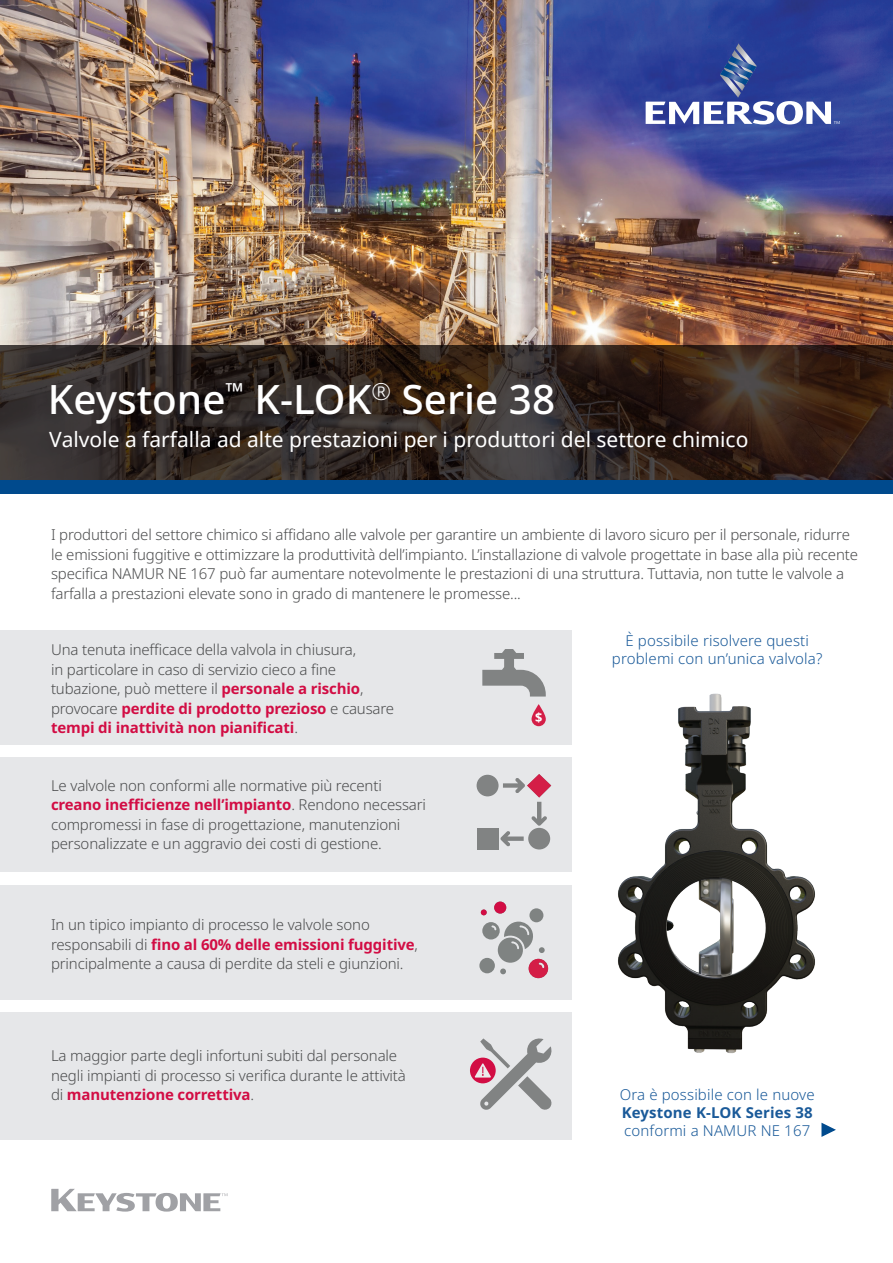
<style>
.page{position:relative;width:893px;height:1263px;background:#fff}
.page>*{position:absolute;margin:0;border:0;box-sizing:border-box;transform-origin:0 0}
.t1{font:500 40.5px "Noto Sans";color:#fff}
.t2{font:21px "Noto Sans";color:#fff}
.t3{font:300 15px/19.5px "Noto Sans";letter-spacing:-.01em;color:#4b4c4d}
.t4{font:300 15px/18px "Noto Sans";letter-spacing:.01em;color:#1a5a99;text-align:center}
.t5{font:700 15px "Noto Sans";letter-spacing:.01em;color:#1a5a99}
.t6{font:700 12.75px "Noto Sans";color:#fff}
.s1{font-weight:700;color:#d20d44}
</style>
<div class="page">
<img style="left:0;top:0;width:893px;height:345px">
<svg style="left:0;top:345px;width:893px;height:135px;background:#332721"></svg>
<div style="left:0;top:480px;width:893px;height:14px;background:#004a8d"></div>
<div style="left:0;top:630px;width:571px;height:115px;background:#e6e7e9"></div>
<div style="left:0;top:757px;width:571px;height:115px;background:#e6e7e9"></div>
<div style="left:0;top:885px;width:571px;height:115px;background:#e6e7e9"></div>
<div style="left:0;top:1012px;width:571px;height:127px;background:#e6e7e9"></div>
<svg style="left:821px;top:1122px;width:15px;height:15px"></svg>
<img style="left:618px;top:693px;width:197px;height:361px">
<svg style="left:51px;top:1189px;width:176px;height:22px"></svg>
<svg style="left:646px;top:43px;width:194px;height:81px;background:#4d5fa8"></svg>
<div style="left:529px;top:908px;width:14px;height:14px;background:#7f8382;border-radius:50%"></div>
<svg style="left:479px;top:958px;width:16px;height:15px"></svg>
<svg style="left:482px;top:922px;width:66px;height:56px"></svg>
<div style="left:494px;top:901px;width:12px;height:12px;background:#d20d44;border-radius:50%"></div>
<svg style="left:481px;top:909px;width:6px;height:6px"></svg>
<div style="left:528px;top:828px;width:22px;height:21px;background:#818383;border-radius:50%"></div>
<div style="left:477px;top:775px;width:22px;height:21px;background:#818383;border-radius:50%"></div>
<div style="left:477px;top:828px;width:22px;height:21px;background:#818383"></div>
<svg style="left:500px;top:774px;width:51px;height:72px"></svg>
<svg style="left:482px;top:649px;width:64px;height:47px"></svg>
<svg style="left:531px;top:704px;width:15px;height:22px"></svg>
<div style="left:470px;top:1057px;width:26px;height:26px;background:#d20d44;border-radius:50%"></div>
<svg style="left:475px;top:1038px;width:77px;height:72px"></svg>
<h1 class="t1" style="left:48px;top:376px;width:509px">Keystone<sup>™</sup> K-LOK<sup>®</sup> Serie 38</h1>
<h2 class="t2" style="left:49px;top:425px;width:701px">Valvole a farfalla ad alte prestazioni per i produttori del settore chimico</h2>
<p class="t3" style="left:51px;top:525px;width:809px">I produttori del settore chimico si affidano alle valvole per garantire un ambiente di lavoro sicuro per il personale, ridurre le emissioni fuggitive e ottimizzare la produttività dell’impianto. L’installazione di valvole progettate in base alla più recente specifica NAMUR NE 167 può far aumentare notevolmente le prestazioni di una struttura. Tuttavia, non tutte le valvole a farfalla a prestazioni elevate sono in grado di mantenere le promesse...</p>
<p class="t3" style="left:51px;top:640px;width:345px">Una tenuta inefficace della valvola in chiusura,<br>in particolare in caso di servizio cieco a fine tubazione, può mettere il <span class="s1">personale a rischio</span>, provocare <span class="s1">perdite di prodotto prezioso</span> e causare <span class="s1">tempi di inattività non pianificati</span>.</p>
<p class="t3" style="left:51px;top:776px;width:377px">Le valvole non conformi alle normative più recenti <span class="s1">creano inefficienze nell’impianto</span>. Rendono necessari compromessi in fase di progettazione, manutenzioni personalizzate e un aggravio dei costi di gestione.</p>
<p class="t3" style="left:51px;top:915px;width:368px">In un tipico impianto di processo le valvole sono responsabili di <span class="s1">fino al 60% delle emissioni fuggitive</span>, principalmente a causa di perdite da steli e giunzioni.</p>
<p class="t3" style="left:51px;top:1046px;width:356px">La maggior parte degli infortuni subiti dal personale negli impianti di processo si verifica durante le attività di <span class="s1">manutenzione correttiva</span>.</p>
<p class="t6" style="left:535px;top:710px;width:9px">$</p>
<p class="t4" style="left:612px;top:632px;width:212px">È possibile risolvere questi problemi con un’unica valvola?</p>
<p class="t4" style="left:620px;top:1085px;width:197px">Ora è possibile con le nuove</p>
<p class="t5" style="left:622px;top:1103px;width:193px">Keystone K-LOK Series 38</p>
<p class="t4" style="left:624px;top:1121px;width:188px">conformi a NAMUR NE 167</p>
</div>
